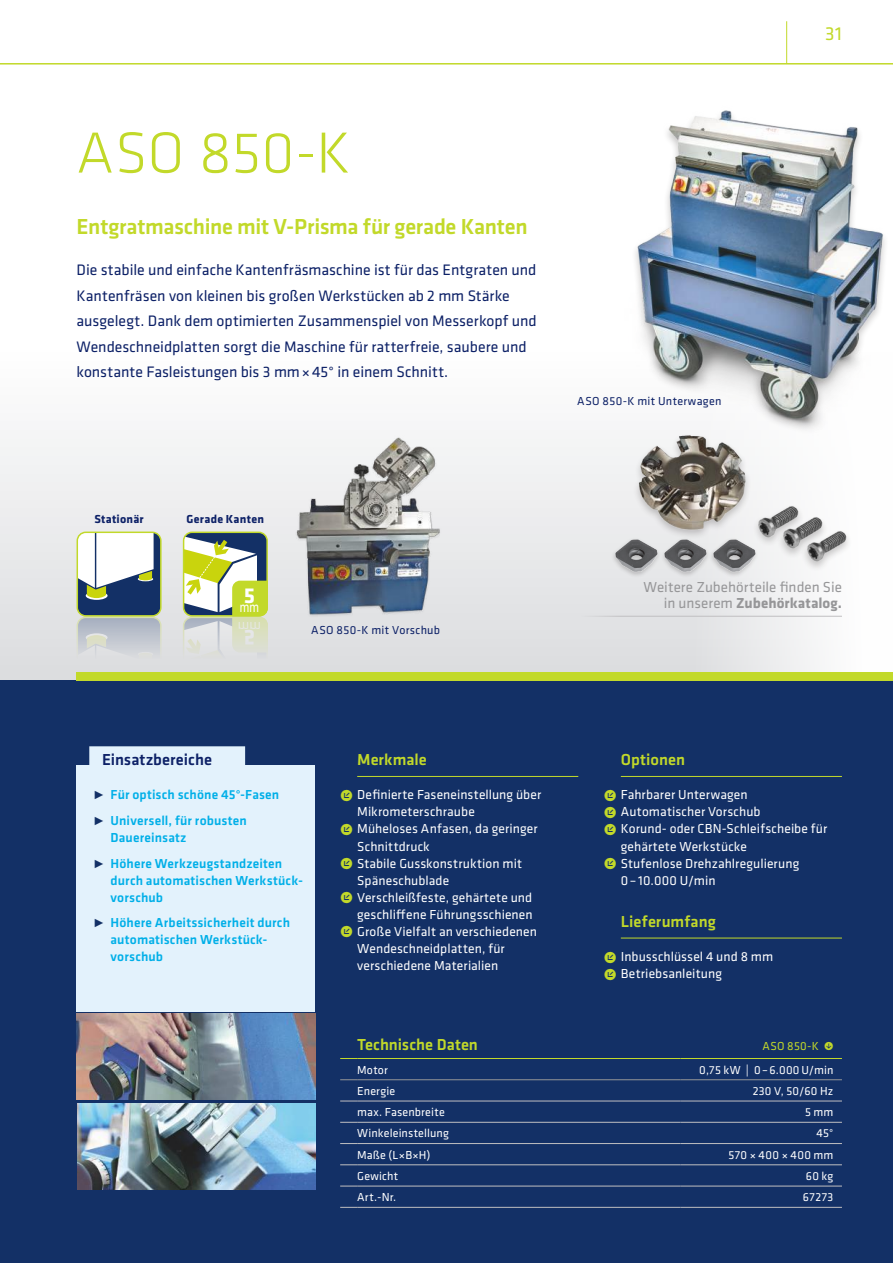
<style>
.page{position:relative;width:893px;height:1263px;background:#fff}
.page>*{position:absolute;margin:0;border:0;box-sizing:border-box;transform-origin:0 0}
.t1{font:300 60px "Klavika";color:#c2d92a}
.t2{font:500 22.5px "Klavika";letter-spacing:-.015em;color:#c2d92a}
.t3{font:19.5px "Klavika";color:#c2d92a}
.t4{font:500 16.5px "Klavika";color:#c2d92a}
.t5{font:500 16.5px "Klavika";color:#0d2167}
.t6{font:15.75px/25.5px "Klavika";color:#0d2167}
.t7{font:15px/15.8px "Klavika";color:#969698;text-align:right}
.t8{font:13.95px "Arial Narrow";color:#fff}
.t9{font:13.5px/17px "Klavika";letter-spacing:.005em;color:#fff}
.t10{font:500 13.5px/17px "Klavika";letter-spacing:.01em;color:#00afe8}
.t11{font:12px "Klavika";letter-spacing:.015em;color:#fff}
.t12{font:12px "Klavika";letter-spacing:.03em;color:#0d2167}
.t13{font:700 12px "Klavika";letter-spacing:.02em;color:#0d2167}
.t14{font:12px "Klavika";letter-spacing:.04em;color:#fff}
.t15{font:12px "Klavika";letter-spacing:.025em;color:#c2d92a}
.s1{font-weight:700}
.s2{font-size:16.5px;color:#133066}
.s3{font-size:16.5px;color:#c2d92a}
</style>
<div class="page">
<svg style="left:0;top:435px;width:842px;height:245px"></svg>
<div style="left:0;top:680px;width:893px;height:583px;background:#133066"></div>
<hr style="left:0;top:63px;width:893px;height:2px;background:#c2d92a">
<hr style="left:786px;top:21px;width:1px;height:43px;background:#c2d92a">
<div style="left:77px;top:765px;width:238px;height:247px;background:#e3f2fc"></div>
<img style="left:77px;top:1013px;width:238px;height:86px">
<hr style="left:559px;top:616px;width:283px;height:1px;background:#c0bfc1">
<img style="left:635px;top:110px;width:250px;height:320px">
<div style="left:752px;top:504px;width:52px;height:44px;background:#241f1f;opacity:.25"></div>
<img style="left:758px;top:505px;width:41px;height:32px">
<div style="left:776px;top:515px;width:53px;height:44px;background:#241f1f;opacity:.25"></div>
<img style="left:782px;top:517px;width:42px;height:31px">
<div style="left:800px;top:528px;width:53px;height:44px;background:#241f1f;opacity:.25"></div>
<img style="left:806px;top:530px;width:42px;height:32px">
<div style="left:701px;top:525px;width:61px;height:58px;background:#241f1f;opacity:.25"></div>
<img style="left:714px;top:523px;width:45px;height:55px">
<div style="left:632px;top:432px;width:120px;height:108px;background:#eff0f0"></div>
<img style="left:635px;top:428px;width:121px;height:108px">
<div style="left:653px;top:525px;width:61px;height:58px;background:#e6e7e9"></div>
<img style="left:661px;top:523px;width:50px;height:53px">
<div style="left:604px;top:525px;width:60px;height:58px;background:#e5e6e8"></div>
<img style="left:605px;top:523px;width:56px;height:53px">
<img style="left:296px;top:436px;width:147px;height:182px">
<img style="left:78px;top:1103px;width:238px;height:86px">
<div style="left:77px;top:672px;width:816px;height:8px;background:#c2d92a"></div>
<div style="left:183px;top:531px;width:85px;height:86px;border:2px solid #c2d92a;border-radius:9px"></div>
<div style="left:183px;top:617px;width:85px;height:85px;border:2px solid #c2d92a;border-radius:9px"></div>
<div style="left:77px;top:532px;width:84px;height:84px;background:#133066;border-radius:9px"></div>
<svg style="left:86px;top:592px;width:22px;height:8px"></svg>
<svg style="left:77px;top:532px;width:77px;height:66px"></svg>
<div style="left:77px;top:531px;width:85px;height:86px;border:2px solid #c2d92a;border-radius:9px"></div>
<svg style="left:77px;top:617px;width:84px;height:84px"></svg>
<svg style="left:86px;top:633px;width:22px;height:8px"></svg>
<svg style="left:80px;top:635px;width:74px;height:64px"></svg>
<div style="left:77px;top:617px;width:85px;height:85px;border:2px solid #c2d92a;border-radius:9px"></div>
<div style="left:89px;top:746px;width:156px;height:24px;background:#e3f2fc"></div>
<hr style="left:357px;top:776px;width:221px;height:1px;background:#c2d92a">
<hr style="left:621px;top:776px;width:221px;height:1px;background:#c2d92a">
<hr style="left:621px;top:938px;width:221px;height:1px;background:#c2d92a">
<svg style="left:340px;top:1079px;width:17px;height:1px"></svg>
<hr style="left:357px;top:1079px;width:323px;height:1px;background:#969698">
<hr style="left:680px;top:1079px;width:162px;height:1px;background:#969698">
<svg style="left:340px;top:1101px;width:17px;height:1px"></svg>
<svg style="left:340px;top:1122px;width:17px;height:1px"></svg>
<svg style="left:340px;top:1143px;width:17px;height:1px"></svg>
<svg style="left:340px;top:1164px;width:17px;height:1px"></svg>
<svg style="left:340px;top:1186px;width:17px;height:1px"></svg>
<svg style="left:340px;top:1207px;width:17px;height:1px"></svg>
<hr style="left:357px;top:1101px;width:323px;height:1px;background:#c0bfc1">
<hr style="left:357px;top:1122px;width:323px;height:1px;background:#c0bfc1">
<hr style="left:357px;top:1143px;width:323px;height:1px;background:#c0bfc1">
<hr style="left:357px;top:1164px;width:323px;height:1px;background:#c0bfc1">
<hr style="left:357px;top:1186px;width:323px;height:1px;background:#c0bfc1">
<hr style="left:357px;top:1207px;width:323px;height:1px;background:#c0bfc1">
<hr style="left:680px;top:1101px;width:162px;height:1px;background:#c0bfc1">
<hr style="left:680px;top:1122px;width:162px;height:1px;background:#c0bfc1">
<hr style="left:680px;top:1143px;width:162px;height:1px;background:#c0bfc1">
<hr style="left:680px;top:1164px;width:162px;height:1px;background:#c0bfc1">
<hr style="left:680px;top:1186px;width:162px;height:1px;background:#c0bfc1">
<hr style="left:680px;top:1207px;width:162px;height:1px;background:#c0bfc1">
<svg style="left:340px;top:1058px;width:17px;height:1px"></svg>
<hr style="left:357px;top:1058px;width:323px;height:1px;background:#c2d92a">
<hr style="left:680px;top:1058px;width:162px;height:1px;background:#c2d92a">
<svg style="left:184px;top:535px;width:84px;height:163px"></svg>
<h1 class="t1" style="left:77px;top:120px;width:275px">ASO 850-K</h1>
<h2 class="t2" style="left:77px;top:214px;width:453px">Entgratmaschine mit V-Prisma für gerade Kanten</h2>
<p class="t6" style="left:77px;top:258px;width:462px">Die stabile und einfache Kantenfräsmaschine ist für das Entgraten und Kantenfräsen von kleinen bis großen Werkstücken ab 2 mm Stärke ausgelegt. Dank dem optimierten Zusammenspiel von Messerkopf und Wendeschneidplatten sorgt die Maschine für ratterfreie, saubere und konstante Fasleistungen bis 3 mm×45° in einem Schnitt.</p>
<p class="t12" style="left:577px;top:395px;width:146px">ASO 850-K mit Unterwagen</p>
<h3 class="t3" style="left:825px;top:23px;width:18px">31</h3>
<p class="t13" style="left:94px;top:512px;width:51px">Stationär</p>
<p class="t13" style="left:187px;top:512px;width:79px">Gerade Kanten</p>
<p class="t8" style="left:240px;top:596px;width:21px"><sup>5</sup>m m</p>
<p class="t12" style="left:311px;top:623px;width:130px">ASO 850-K mit Vorschub</p>
<p class="t7" style="left:643px;top:580px;width:200px">Weitere Zubehörteile finden Sie in unserem <span class="s1">Zubehörkatalog.</span></p>
<p class="t5" style="left:102px;top:751px;width:111px">Einsatzbereiche</p>
<p class="t10" style="left:94px;top:782px;width:187px;line-height:25.5px"><span class="s2">˭</span> Für optisch schöne 45°-Fasen <span class="s2">˭</span> Universell, für robusten</p>
<p class="t10" style="left:94px;top:825px;width:190px;line-height:25.5px;text-indent:17px">Dauereinsatz<br><span class="s2">˭</span> Höhere Werkzeugstandzeiten</p>
<p class="t10" style="left:111px;top:872px;width:194px">durch automatischen Werkstück&shy;vorschub</p>
<p class="t10" style="left:111px;top:914px;width:181px;text-indent:-17px"><span class="s2">˭</span> Höhere Arbeitssicherheit durch automatischen Werkstück&shy;vorschub</p>
<p class="t4" style="left:357px;top:751px;width:71px">Merkmale</p>
<p class="t9" style="left:340px;top:787px;width:203px"><span class="s3">ˠ</span> Definierte Faseneinstellung über</p>
<p class="t9" style="left:357px;top:804px;width:119px">Mikrometerschraube</p>
<p class="t9" style="left:340px;top:821px;width:199px"><span class="s3">ˠ</span> Müheloses Anfasen, da geringer</p>
<p class="t9" style="left:357px;top:838px;width:74px">Schnittdruck</p>
<p class="t9" style="left:340px;top:855px;width:184px"><span class="s3">ˠ</span> Stabile Gusskonstruktion mit</p>
<p class="t9" style="left:357px;top:872px;width:94px">Späneschublade</p>
<p class="t9" style="left:340px;top:889px;width:194px"><span class="s3">ˠ</span> Verschleißfeste, gehärtete und</p>
<p class="t9" style="left:357px;top:906px;width:177px">geschliffene Führungsschienen</p>
<p class="t9" style="left:340px;top:923px;width:198px"><span class="s3">ˠ</span> Große Vielfalt an verschiedenen</p>
<p class="t9" style="left:357px;top:940px;width:149px">Wendeschneidplatten, für</p>
<p class="t9" style="left:357px;top:957px;width:143px">verschiedene Materialien</p>
<p class="t4" style="left:621px;top:751px;width:66px">Optionen</p>
<p class="t9" style="left:604px;top:787px;width:145px"><span class="s3">ˠ</span> Fahrbarer Unterwagen</p>
<p class="t9" style="left:604px;top:804px;width:158px"><span class="s3">ˠ</span> Automatischer Vorschub</p>
<p class="t9" style="left:604px;top:821px;width:225px"><span class="s3">ˠ</span> Korund- oder CBN-Schleifscheibe für</p>
<p class="t9" style="left:621px;top:838px;width:128px">gehärtete Werkstücke</p>
<p class="t9" style="left:604px;top:855px;width:197px"><span class="s3">ˠ</span> Stufenlose Drehzahlregulierung</p>
<p class="t9" style="left:621px;top:872px;width:96px">0– 10.000 U/min</p>
<p class="t4" style="left:621px;top:912px;width:96px">Lieferumfang</p>
<p class="t9" style="left:604px;top:948px;width:171px"><span class="s3">ˠ</span> Inbusschlüssel 4 und 8 mm <span class="s3">ˠ</span> Betriebsanleitung</p>
<p class="t4" style="left:357px;top:1035px;width:122px">Technische Daten</p>
<p class="t15" style="left:762px;top:1039px;width:73px">ASO 850-K •</p>
<p class="t11" style="left:357px;top:1063px;width:32px">Motor</p>
<p class="t11" style="left:699px;top:1063px;width:136px">0,75 kW | 0–6.000 U/min</p>
<p class="t11" style="left:357px;top:1084px;width:40px">Energie</p>
<p class="t11" style="left:753px;top:1084px;width:82px">230 V, 50/60 Hz</p>
<p class="t11" style="left:357px;top:1106px;width:89px">max. Fasenbreite</p>
<p class="t11" style="left:805px;top:1106px;width:30px">5 mm</p>
<p class="t11" style="left:357px;top:1127px;width:93px">Winkeleinstellung</p>
<p class="t11" style="left:816px;top:1127px;width:18px">45°</p>
<p class="t11" style="left:357px;top:1148px;width:75px">Maße (L×B×H)</p>
<p class="t14" style="left:728px;top:1148px;width:107px">570 × 400 × 400 mm</p>
<p class="t11" style="left:357px;top:1169px;width:43px">Gewicht</p>
<p class="t11" style="left:806px;top:1169px;width:29px">60 kg</p>
<p class="t11" style="left:357px;top:1191px;width:41px">Art.-Nr.</p>
<p class="t11" style="left:803px;top:1191px;width:32px">67273</p>
</div>
